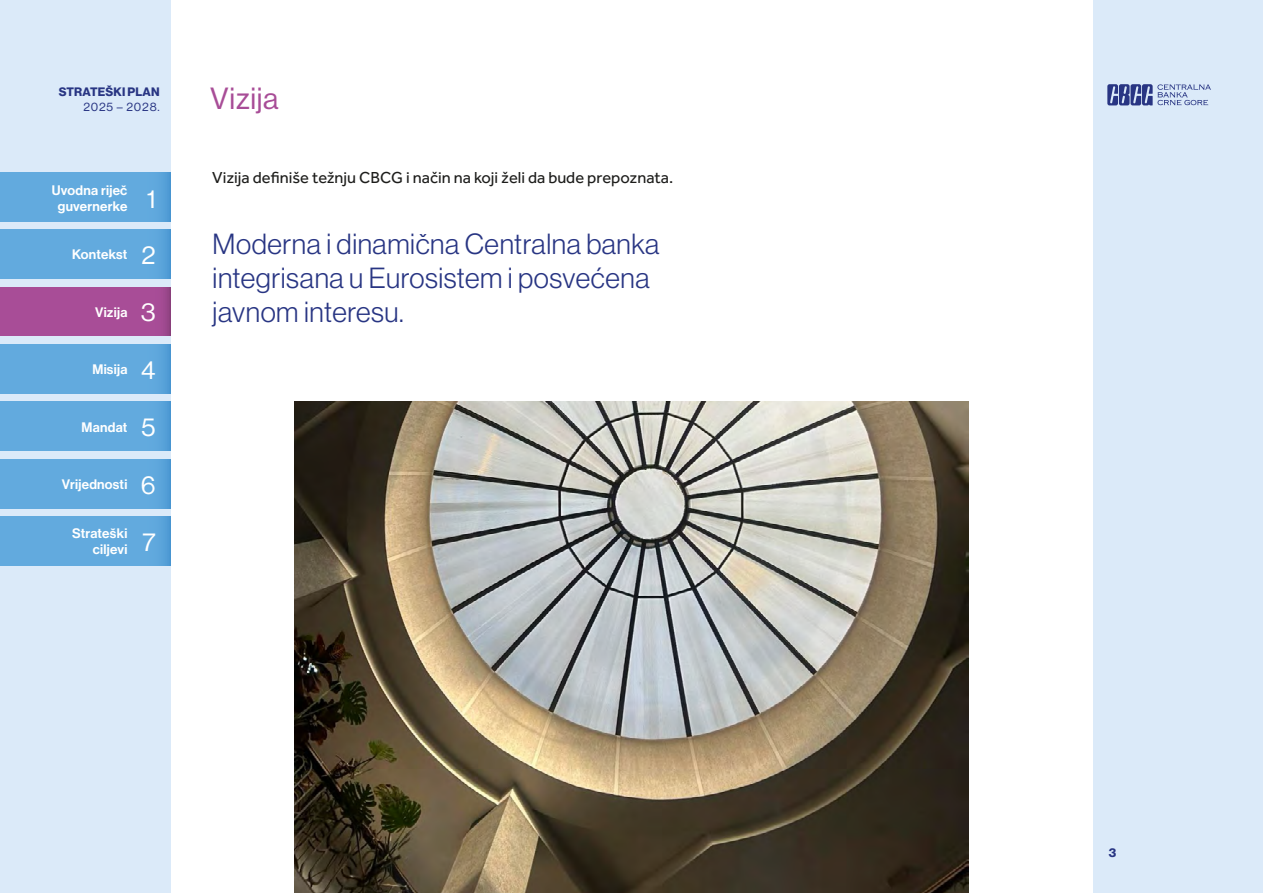
<style>
.page{position:relative;width:1263px;height:893px;background:#fff}
.page>*{position:absolute;margin:0;border:0;box-sizing:border-box;transform-origin:0 0}
.t1{font:30px "N Haas Grotesk DS Pro 55 Rg";letter-spacing:.02em;color:#a84d97}
.t2{font:28.5px/34.2px "N Haas Grotesk DS Pro 45 Lt";letter-spacing:.02em;color:#283583}
.t3{font:25.5px "N Haas Grotesk DS Pro 55 Rg";color:#fff}
.t4{font:16.5px "Effra";color:#1d1d1b}
.t5{font:13.5px/16.2px "N Haas Grotesk DS Pro 65 Md";letter-spacing:.02em;color:#fff;text-align:center}
.t6{font:12px "N Haas Grotesk DS Pro 75 Bd";letter-spacing:.015em;color:#283583}
.t7{font:12px "N Haas Grotesk DS Pro 55 Rg";letter-spacing:.07em;color:#283583}
.s1{font-family:"N Haas Grotesk DS Pro 55 Rg";font-size:25.5px}
</style>
<div class="page">
<div style="left:1093px;top:0;width:170px;height:893px;background:#dbeaf9"></div>
<div style="left:0;top:0;width:170px;height:893px;background:#dbeaf9"></div>
<div style="left:0;top:172px;width:170px;height:49px;background:#62aade"></div>
<div style="left:0;top:230px;width:170px;height:49px;background:#62aade"></div>
<div style="left:0;top:344px;width:170px;height:49px;background:#62aade"></div>
<div style="left:0;top:402px;width:170px;height:49px;background:#62aade"></div>
<div style="left:0;top:459px;width:170px;height:49px;background:#62aade"></div>
<div style="left:0;top:517px;width:170px;height:49px;background:#62aade"></div>
<svg style="left:1107px;top:84px;width:104px;height:21px"></svg>
<img style="left:294px;top:402px;width:675px;height:491px">
<div style="left:0;top:287px;width:170px;height:49px;background:#a84d97"></div>
<p class="t6" style="left:59px;top:84px;width:102px">STRATEŠKI PLAN</p>
<p class="t7" style="left:83px;top:100px;width:78px">2025 – 2028.</p>
<p class="t5" style="left:52px;top:182px;width:77px">Uvodna riječ guvernerke</p>
<p class="t5" style="left:72px;top:247px;width:57px">Kontekst</p>
<p class="t3" style="left:147px;top:184px;width:10px">1</p>
<p class="t3" style="left:141px;top:241px;width:16px">2</p>
<p class="t5" style="left:95px;top:304px;width:62px">Vizija <span class="s1">3</span></p>
<p class="t5" style="left:92px;top:361px;width:37px">Misija</p>
<p class="t5" style="left:82px;top:419px;width:47px">Mandat</p>
<p class="t5" style="left:62px;top:476px;width:67px">Vrijednosti</p>
<p class="t5" style="left:72px;top:526px;width:57px;text-align:right">Strateški ciljevi</p>
<p class="t3" style="left:141px;top:355px;width:16px">4</p>
<p class="t3" style="left:141px;top:413px;width:16px">5</p>
<p class="t3" style="left:141px;top:470px;width:16px">6</p>
<p class="t3" style="left:142px;top:528px;width:15px">7</p>
<p class="t1" style="left:210px;top:81px;width:70px">Vizija</p>
<p class="t4" style="left:212px;top:167px;width:463px">Vizija definiše težnju CBCG i način na koji želi da bude prepoznata.</p>
<p class="t2" style="left:213px;top:227px;width:448px">Moderna i dinamična Centralna banka integrisana u Eurosistem i posvećena javnom interesu.</p>
<p class="t6" style="left:1109px;top:846px;width:9px">3</p>
</div>
